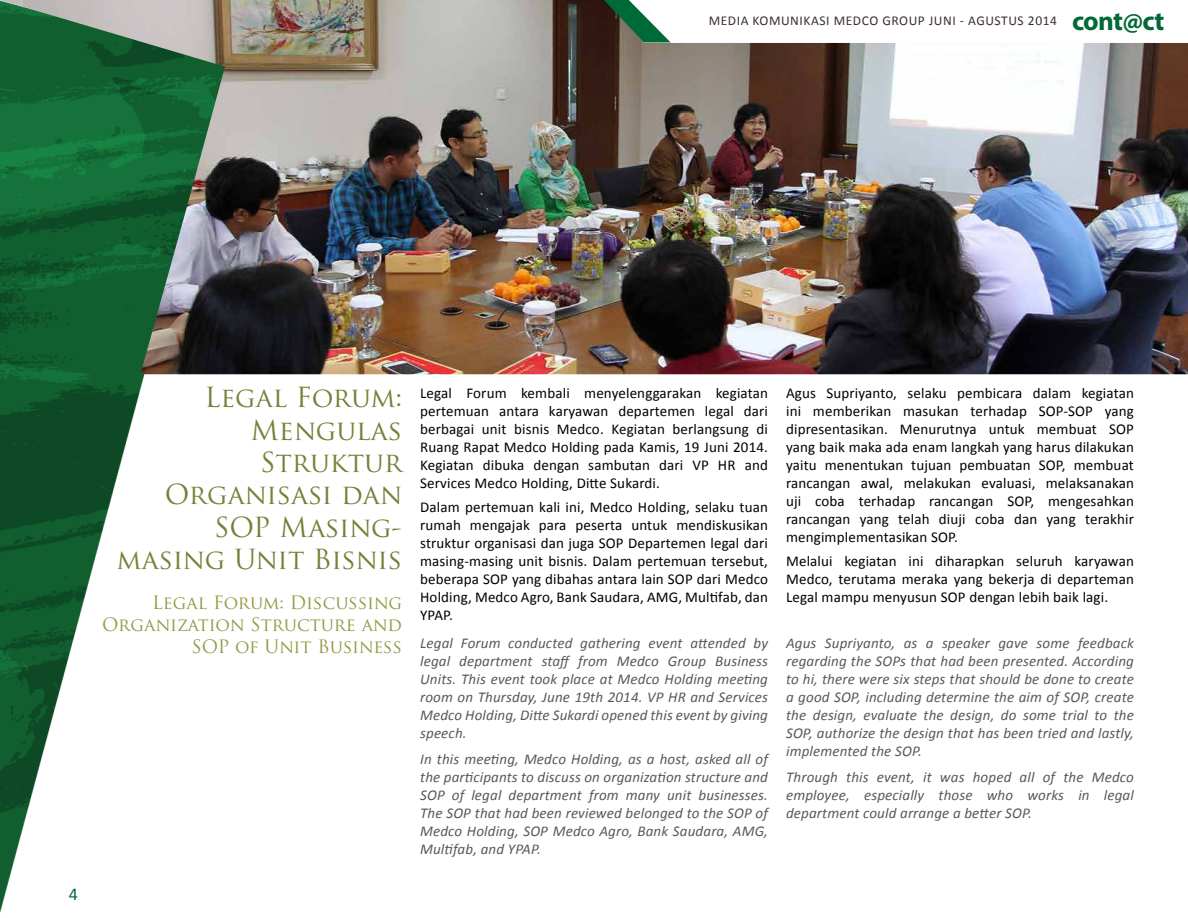
<style>
.page{position:relative;width:1188px;height:918px;background:#fff}
.page>*{position:absolute;margin:0;border:0;box-sizing:border-box;transform-origin:0 0}
.t1{font:27px/32.4px "Trajan Pro";color:#778038;text-align:right}
.t2{font:18px/21.6px "Trajan Pro";color:#959944;text-align:right}
.t3{font:18px "Calibri";color:#006938}
.t4{font:15px/18px "Calibri";letter-spacing:.01em;color:#000;text-align:justify}
.t5{font:italic 15px/18px "Calibri";letter-spacing:.01em;color:#58595b;text-align:justify}
.t6{font:13.5px "Calibri";letter-spacing:.04em;color:#3d2e34}
.s1{font-family:"Myriad Pro";font-weight:700;font-size:27px;color:#006938}
</style>
<div class="page">
<img style="left:0;top:374px;width:1188px;height:539px">
<img style="left:0;top:0;width:1188px;height:374px">
<p class="t6" style="left:709px;top:12px;width:457px">MEDIA KOMUNIKASI MEDCO GROUP JUNI - AGUSTUS 2014 <span class="s1">cont@ct</span></p>
<p class="t3" style="left:69px;top:883px;width:11px">4</p>
<h1 class="t1" style="left:117px;top:381px;width:287px">Legal Forum:<br>Mengulas<br>Struktur<br>Organisasi dan<br>SOP Masing&shy;masing Unit Bisnis</h1>
<p class="t2" style="left:102px;top:592px;width:301px">Legal Forum: Discussing<br>Organization Structure and<br>SOP of Unit Business</p>
<p class="t4" style="left:420px;top:384px;width:349px">Legal Forum kembali menyelenggarakan kegiatan pertemuan antara karyawan departemen legal dari berbagai unit bisnis Medco. Kegiatan berlangsung di Ruang Rapat Medco Holding pada Kamis, 19 Juni 2014.<br>Kegiatan dibuka dengan sambutan dari VP HR and Services Medco Holding, Ditte Sukardi.</p>
<p class="t4" style="left:420px;top:498px;width:349px">Dalam pertemuan kali ini, Medco Holding, selaku tuan rumah mengajak para peserta untuk mendiskusikan struktur organisasi dan juga SOP Departemen legal dari masing-masing unit bisnis. Dalam pertemuan tersebut, beberapa SOP yang dibahas antara lain SOP dari Medco Holding, Medco Agro, Bank Saudara, AMG, Multifab, dan YPAP.</p>
<p class="t5" style="left:420px;top:634px;width:349px">Legal Forum conducted gathering event attended by legal department staff from Medco Group Business Units. This event took place at Medco Holding meeting room on Thursday, June 19th 2014. VP HR and Services Medco Holding, Ditte Sukardi opened this event by giving speech.</p>
<p class="t5" style="left:420px;top:749px;width:349px">In this meeting, Medco Holding, as a host, asked all of the participants to discuss on organization structure and SOP of legal department from many unit businesses.<br>The SOP that had been reviewed belonged to the SOP of Medco Holding, SOP Medco Agro, Bank Saudara, AMG, Multifab, and YPAP.</p>
<p class="t4" style="left:786px;top:384px;width:349px">Agus Supriyanto, selaku pembicara dalam kegiatan ini memberikan masukan terhadap SOP-SOP yang dipresentasikan. Menurutnya untuk membuat SOP yang baik maka ada enam langkah yang harus dilakukan yaitu menentukan tujuan pembuatan SOP, membuat rancangan awal, melakukan evaluasi, melaksanakan uji coba terhadap rancangan SOP, mengesahkan rancangan yang telah diuji coba dan yang terakhir mengimplementasikan SOP.</p>
<p class="t4" style="left:786px;top:552px;width:349px">Melalui kegiatan ini diharapkan seluruh karyawan Medco, terutama meraka yang bekerja di departeman Legal mampu menyusun SOP dengan lebih baik lagi.</p>
<p class="t5" style="left:786px;top:634px;width:349px">Agus Supriyanto, as a speaker gave some feedback regarding the SOPs that had been presented. According to hi, there were six steps that should be done to create a good SOP, including determine the aim of SOP, create the design, evaluate the design, do some trial to the SOP, authorize the design that has been tried and lastly, implemented the SOP.</p>
<p class="t5" style="left:786px;top:767px;width:349px">Through this event, it was hoped all of the Medco employee, especially those who works in legal department could arrange a better SOP.</p>
</div>
